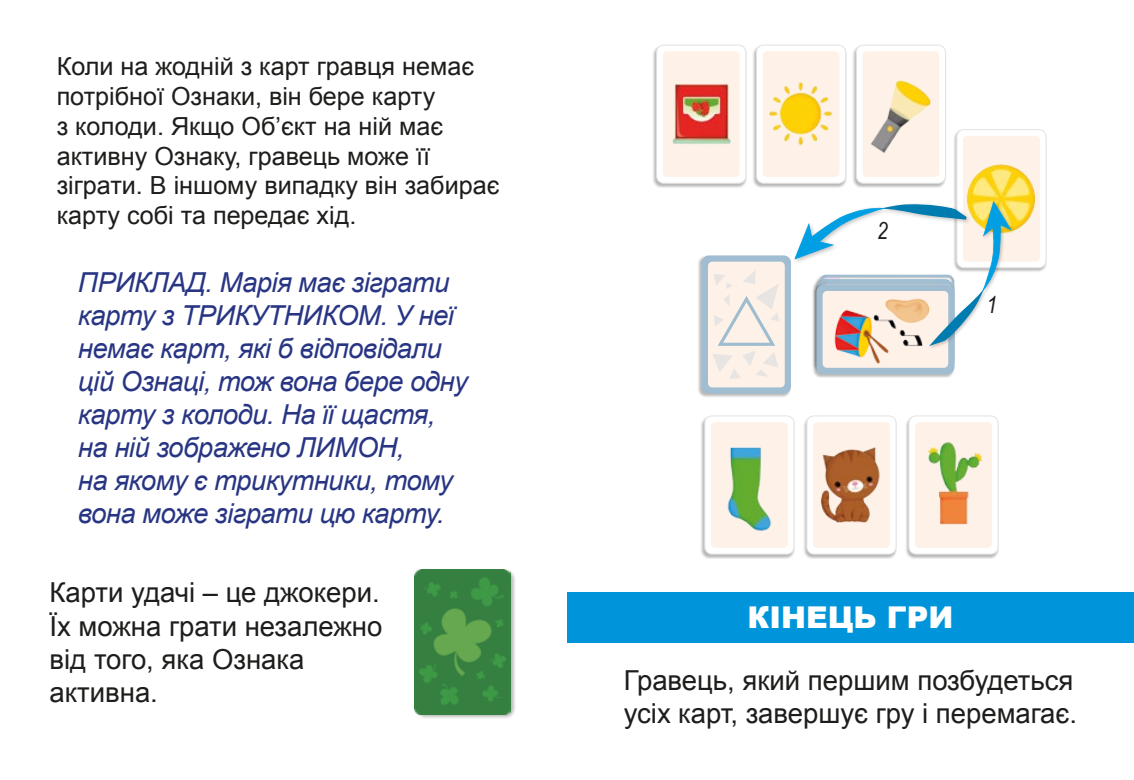
<style>
.page{position:relative;width:1134px;height:780px;background:#fff}
.page>*{position:absolute;margin:0;border:0;box-sizing:border-box;transform-origin:0 0}
.t1{font:900 30px "Arial";color:#fff}
.t2{font:italic 27.5px/33px "Arial";letter-spacing:-.02em;color:#283583}
.t3{font:27.5px/33px "Arial";color:#1d1d1b}
.t4{font:25px/30px "Arial";color:#1d1d1b}
.t5{font:italic 23.5px "Arial Narrow";color:#1d1d1b}
</style>
<div class="page">
<div style="left:697px;top:255px;width:94px;height:143px;background:#1d1d1b;opacity:.31"></div>
<div style="left:802px;top:415px;width:95px;height:143px;background:#1d1d1b;opacity:.31"></div>
<div style="left:807px;top:416px;width:89px;height:138px;background:#fff;border-radius:7px"></div>
<div style="left:813px;top:422px;width:77px;height:126px;background:#fef1e8"></div>
<img style="left:816px;top:438px;width:70px;height:93px">
<div style="left:806px;top:415px;width:90px;height:139px;border:1px solid #e3e3e3;border-radius:7px"></div>
<div style="left:904px;top:415px;width:95px;height:143px;background:#1d1d1b;opacity:.31"></div>
<div style="left:909px;top:416px;width:89px;height:138px;background:#fff;border-radius:7px"></div>
<div style="left:915px;top:422px;width:77px;height:126px;background:#fef1e8"></div>
<img style="left:917px;top:430px;width:75px;height:103px">
<div style="left:908px;top:415px;width:90px;height:139px;border:1px solid #e3e3e3;border-radius:7px"></div>
<div style="left:700px;top:415px;width:95px;height:143px;background:#1d1d1b;opacity:.31"></div>
<div style="left:705px;top:416px;width:89px;height:138px;background:#fff;border-radius:7px"></div>
<div style="left:711px;top:422px;width:77px;height:126px;background:#fef1e8"></div>
<img style="left:714px;top:438px;width:70px;height:93px">
<div style="left:704px;top:415px;width:90px;height:139px;border:1px solid #e3e3e3;border-radius:7px"></div>
<div style="left:652px;top:45px;width:95px;height:143px;background:#1d1d1b;opacity:.31"></div>
<div style="left:657px;top:45px;width:89px;height:138px;background:#fff;border-radius:7px"></div>
<div style="left:656px;top:45px;width:90px;height:138px;border:1px solid #e3e3e3;border-radius:7px"></div>
<div style="left:956px;top:129px;width:90px;height:139px;border:1px solid #e3e3e3;border-radius:7px"></div>
<svg style="left:663px;top:51px;width:377px;height:342px"></svg>
<div style="left:415px;top:569px;width:101px;height:150px;background:#1d1d1b;opacity:.31"></div>
<img style="left:415px;top:569px;width:95px;height:145px">
<div style="left:567px;top:592px;width:567px;height:50px;background:#0095db"></div>
<p class="t4" style="left:57px;top:51px;width:444px">Коли на жодній з карт гравця немає потрібної Ознаки, він бере карту<br>з колоди. Якщо Об’єкт на ній має активну Ознаку, гравець може її зіграти. В іншому випадку він забирає карту собі та передає хід.</p>
<p class="t2" style="left:78px;top:266px;width:391px">ПРИКЛАД. Марія має зіграти карту з ТРИКУТНИКОМ. У неї немає карт, які б відповідали цій Ознаці, тож вона бере одну карту з колоди. На її щастя, на ній зображено ЛИМОН,<br>на якому є трикутники, тому вона може зіграти цю карту.</p>
<p class="t3" style="left:50px;top:576px;width:334px">Карти удачі – це джокери.<br>Їх можна грати незалежно від того, яка Ознака активна.</p>
<p class="t5" style="left:877px;top:214px;width:12px">2</p>
<p class="t5" style="left:986px;top:288px;width:12px">1</p>
<p class="t1" style="left:747px;top:595px;width:207px">КІНЕЦЬ ГРИ</p>
<p class="t3" style="left:624px;top:664px;width:455px">Гравець, який першим позбудеться усіх карт, завершує гру і перемагає.</p>
</div>
